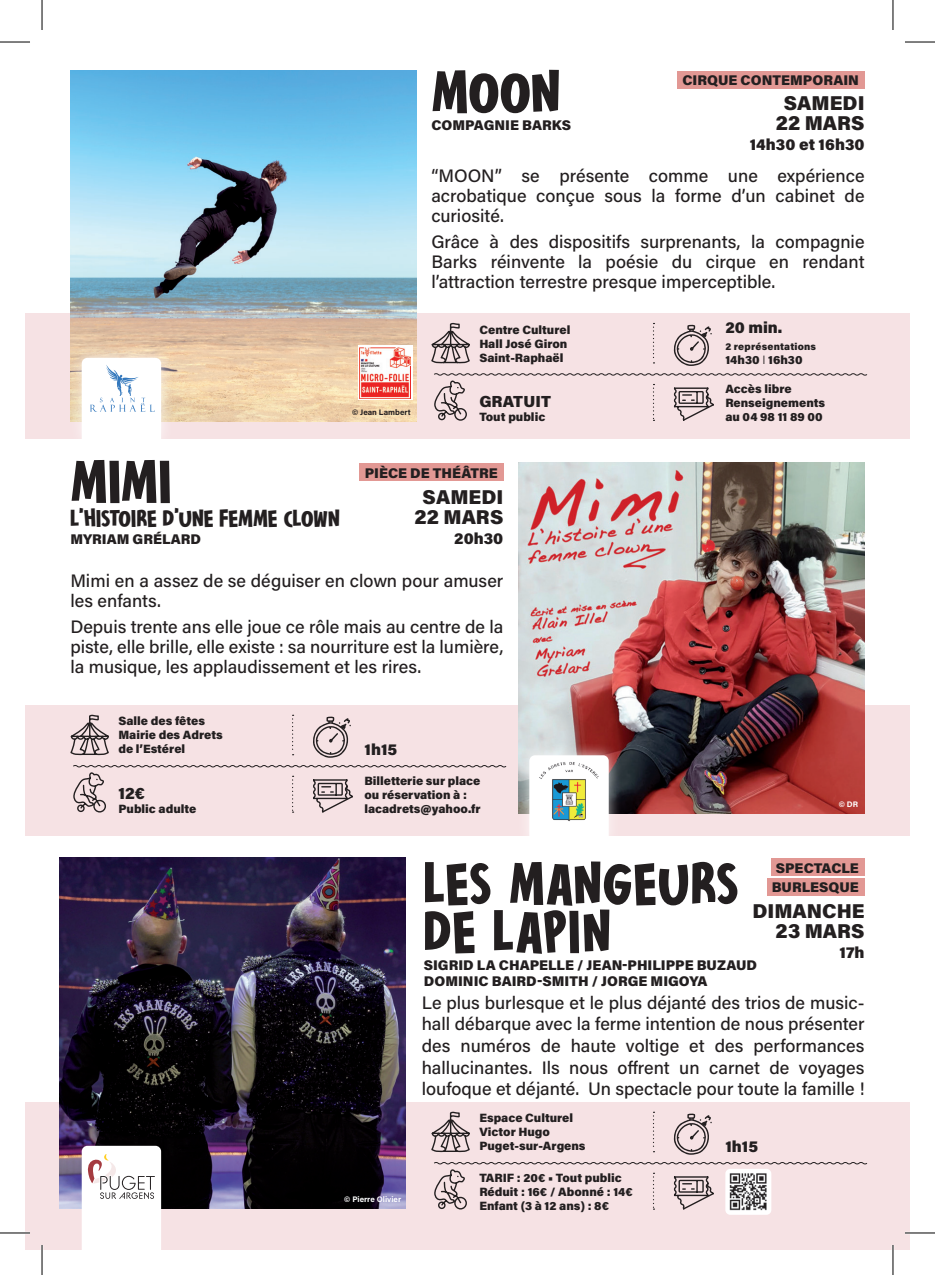
<style>
.page{position:relative;width:935px;height:1275px;background:#fff}
.page>*{position:absolute;margin:0;border:0;box-sizing:border-box;transform-origin:0 0}
.t1{font:700 60px/48px "Bestoom";letter-spacing:.015em;color:#231f20;scale:.96 1}
.t2{font:700 60px "Bestoom";letter-spacing:.015em;color:#231f20}
.t3{font:700 24px "Bestoom";color:#231f20}
.DATE{font:900 20px/20px "Acumin Pro";color:#231f20;text-align:center}
.t4{font:500 18px/20px "Acumin Pro";color:#231f20;text-align:justify}
.HEURE{font:900 16px "Acumin Pro";color:#231f20}
.STYLE{font:900 14px/19px "Acumin Pro";color:#231f20;text-align:center}
.t5{font:900 12px/14px "Acumin Pro";color:#231f20}
.t6{font:900 10px "Acumin Pro";letter-spacing:.02em;color:#231f20}
.t7{font:700 8px "Acumin Pro";color:#fff}
.t8{font:700 8px "Acumin Pro";color:#231f20}
.s1{font-weight:300}
</style>
<div class="page">
<div style="left:25px;top:313px;width:867px;height:126px;background:#f6e2e4"></div>
<div style="left:25px;top:1102px;width:867px;height:148px;background:#f6e2e4"></div>
<div style="left:25px;top:705px;width:867px;height:131px;background:#f6e2e4"></div>
<div style="left:892px;top:705px;width:17px;height:131px;background:#f6e2e4"></div>
<div style="left:892px;top:1102px;width:17px;height:148px;background:#f6e2e4"></div>
<div style="left:892px;top:313px;width:17px;height:126px;background:#f6e2e4"></div>
<img style="left:70px;top:70px;width:346px;height:351px">
<img style="left:518px;top:462px;width:346px;height:351px">
<img style="left:60px;top:858px;width:346px;height:350px">
<div style="left:677px;top:71px;width:187px;height:17px;background:#e29894"></div>
<div style="left:359px;top:464px;width:144px;height:17px;background:#e29894"></div>
<svg style="left:292px;top:714px;width:1px;height:41px"></svg>
<svg style="left:70px;top:714px;width:39px;height:42px"></svg>
<svg style="left:73px;top:765px;width:433px;height:48px"></svg>
<svg style="left:313px;top:716px;width:38px;height:41px"></svg>
<svg style="left:653px;top:323px;width:1px;height:40px"></svg>
<svg style="left:431px;top:322px;width:39px;height:42px"></svg>
<svg style="left:434px;top:373px;width:433px;height:48px"></svg>
<svg style="left:673px;top:324px;width:39px;height:42px"></svg>
<svg style="left:653px;top:1111px;width:1px;height:41px"></svg>
<svg style="left:431px;top:1111px;width:39px;height:42px"></svg>
<svg style="left:434px;top:1162px;width:433px;height:53px"></svg>
<svg style="left:673px;top:1113px;width:39px;height:41px"></svg>
<div style="left:770px;top:858px;width:94px;height:17px;background:#e29894"></div>
<div style="left:766px;top:879px;width:98px;height:17px;background:#e29894"></div>
<div style="left:69px;top:345px;width:105px;height:107px;background:#fff;opacity:.75"></div>
<svg style="left:357px;top:345px;width:55px;height:55px"></svg>
<img style="left:359px;top:347px;width:51px;height:51px">
<svg style="left:82px;top:1145px;width:79px;height:105px"></svg>
<img style="left:725px;top:1168px;width:46px;height:46px">
<div style="left:516px;top:742px;width:105px;height:112px;background:#fff;opacity:.75"></div>
<div style="left:529px;top:755px;width:79px;height:85px;background:#fff"></div>
<img style="left:534px;top:759px;width:68px;height:69px">
<svg style="left:82px;top:358px;width:79px;height:81px"></svg>
<hr style="left:0;top:1231px;width:30px;height:3px;background:#fff">
<hr style="left:904px;top:1231px;width:30px;height:3px;background:#fff">
<hr style="left:41px;top:1245px;width:2px;height:30px;background:#fff">
<hr style="left:891px;top:1245px;width:3px;height:30px;background:#fff">
<hr style="left:0;top:42px;width:30px;height:1px;background:#000">
<hr style="left:904px;top:42px;width:30px;height:1px;background:#000">
<hr style="left:0;top:1232px;width:30px;height:1px;background:#000">
<hr style="left:904px;top:1232px;width:30px;height:1px;background:#000">
<hr style="left:42px;top:0;width:1px;height:30px;background:#000">
<hr style="left:42px;top:1245px;width:1px;height:30px;background:#000">
<hr style="left:892px;top:0;width:1px;height:30px;background:#000">
<hr style="left:892px;top:1245px;width:1px;height:30px;background:#000">
<p class="t2" style="left:431px;top:65px;width:130px">MOON</p>
<p class="STYLE" style="left:431px;top:115px;width:141px">COMPAGNIE BARKS</p>
<p class="STYLE" style="left:682px;top:70px;width:178px">CIRQUE CONTEMPORAIN</p>
<p class="DATE" style="left:775px;top:92px;width:90px">SAMEDI<br>22 MARS</p>
<p class="HEURE" style="left:749px;top:133px;width:116px">14h30 et 16h30</p>
<p class="t4" style="left:431px;top:165px;width:435px">“MOON” se présente comme une expérience acrobatique conçue sous la forme d’un cabinet de curiosité.</p>
<p class="t4" style="left:431px;top:231px;width:435px">Grâce à des dispositifs surprenants, la compagnie Barks réinvente la poésie du cirque en rendant l’attraction terrestre presque imperceptible.</p>
<p class="t8" style="left:352px;top:406px;width:60px">© Jean Lambert</p>
<p class="t5" style="left:479px;top:322px;width:92px">Centre Culturel</p>
<p class="t5" style="left:479px;top:336px;width:90px">Hall José Giron</p>
<p class="t5" style="left:479px;top:350px;width:86px">Saint-Raphaël</p>
<p class="HEURE" style="left:479px;top:390px;width:73px">GRATUIT</p>
<p class="t5" style="left:479px;top:409px;width:67px">Tout public</p>
<p class="t2" style="left:70px;top:455px;width:102px">MIMI</p>
<p class="t3" style="left:70px;top:508px;width:271px">L'HISTOIRE D'UNE FEMME CLOWN</p>
<p class="STYLE" style="left:70px;top:529px;width:132px">MYRIAM GRÉLARD</p>
<p class="STYLE" style="left:365px;top:463px;width:134px">PIÈCE DE THÉÂTRE</p>
<p class="DATE" style="left:414px;top:486px;width:90px">SAMEDI<br>22 MARS</p>
<p class="HEURE" style="left:454px;top:527px;width:51px">20h30</p>
<p class="t4" style="left:70px;top:570px;width:434px">Mimi en a assez de se déguiser en clown pour amuser les enfants.</p>
<p class="t4" style="left:70px;top:615px;width:434px">Depuis trente ans elle joue ce rôle mais au centre de la piste, elle brille, elle existe : sa nourriture est la lumière, la musique, les applaudissement et les rires.</p>
<p class="t5" style="left:118px;top:713px;width:106px">Salle des fêtes<br>Mairie des Adrets de l’Estérel</p>
<p class="HEURE" style="left:118px;top:782px;width:28px">12€</p>
<p class="t5" style="left:118px;top:801px;width:79px">Public adulte</p>
<p class="HEURE" style="left:364px;top:738px;width:34px">1h15</p>
<p class="t5" style="left:364px;top:773px;width:117px">Billetterie sur place</p>
<p class="t5" style="left:364px;top:787px;width:104px">ou réservation à :</p>
<p class="t5" style="left:364px;top:801px;width:118px">lacadrets@yahoo.fr</p>
<p class="HEURE" style="left:725px;top:316px;width:58px">20 min.</p>
<p class="t6" style="left:725px;top:339px;width:92px">2 représentations</p>
<p class="t5" style="left:725px;top:352px;width:79px">14h30 <span class="s1">I</span> 16h30</p>
<p class="t5" style="left:725px;top:381px;width:68px">Accès libre</p>
<p class="t5" style="left:725px;top:395px;width:101px">Renseignements</p>
<p class="t5" style="left:725px;top:409px;width:99px">au 04 98 11 89 00</p>
<p class="t7" style="left:838px;top:798px;width:21px">© DR</p>
<p class="t1" style="left:424px;top:860px;width:329px">LES MANGEURS<br>DE LAPIN</p>
<p class="STYLE" style="left:424px;top:955px;width:335px">SIGRID LA CHAPELLE / JEAN-PHILIPPE BUZAUD</p>
<p class="STYLE" style="left:424px;top:971px;width:285px">DOMINIC BAIRD-SMITH / JORGE MIGOYA</p>
<p class="STYLE" style="left:771px;top:858px;width:89px">SPECTACLE<br>BURLESQUE</p>
<p class="DATE" style="left:752px;top:900px;width:114px;text-align:right">DIMANCHE<br>23 MARS</p>
<p class="HEURE" style="left:839px;top:941px;width:27px">17h</p>
<p class="t7" style="left:344px;top:1193px;width:58px">© Pierre Olivier</p>
<p class="t4" style="left:421px;top:991px;width:444px;line-height:21.6px">Le plus burlesque et le plus déjanté des trios de music&shy;hall débarque avec la ferme intention de nous présenter des numéros de haute voltige et des performances hallucinantes. Ils nous offrent un carnet de voyages loufoque et déjanté. Un spectacle pour toute la famille !</p>
<p class="t5" style="left:479px;top:1110px;width:95px">Espace Culturel<br>Victor Hugo</p>
<p class="t5" style="left:479px;top:1138px;width:108px">Puget-sur-Argens</p>
<p class="HEURE" style="left:725px;top:1135px;width:34px">1h15</p>
<p class="t5" style="left:479px;top:1170px;width:155px">TARIF : 20€ • Tout public<br>Réduit : 16€ / Abonné : 14€<br>Enfant (3 à 12 ans) : 8€</p>
</div>
